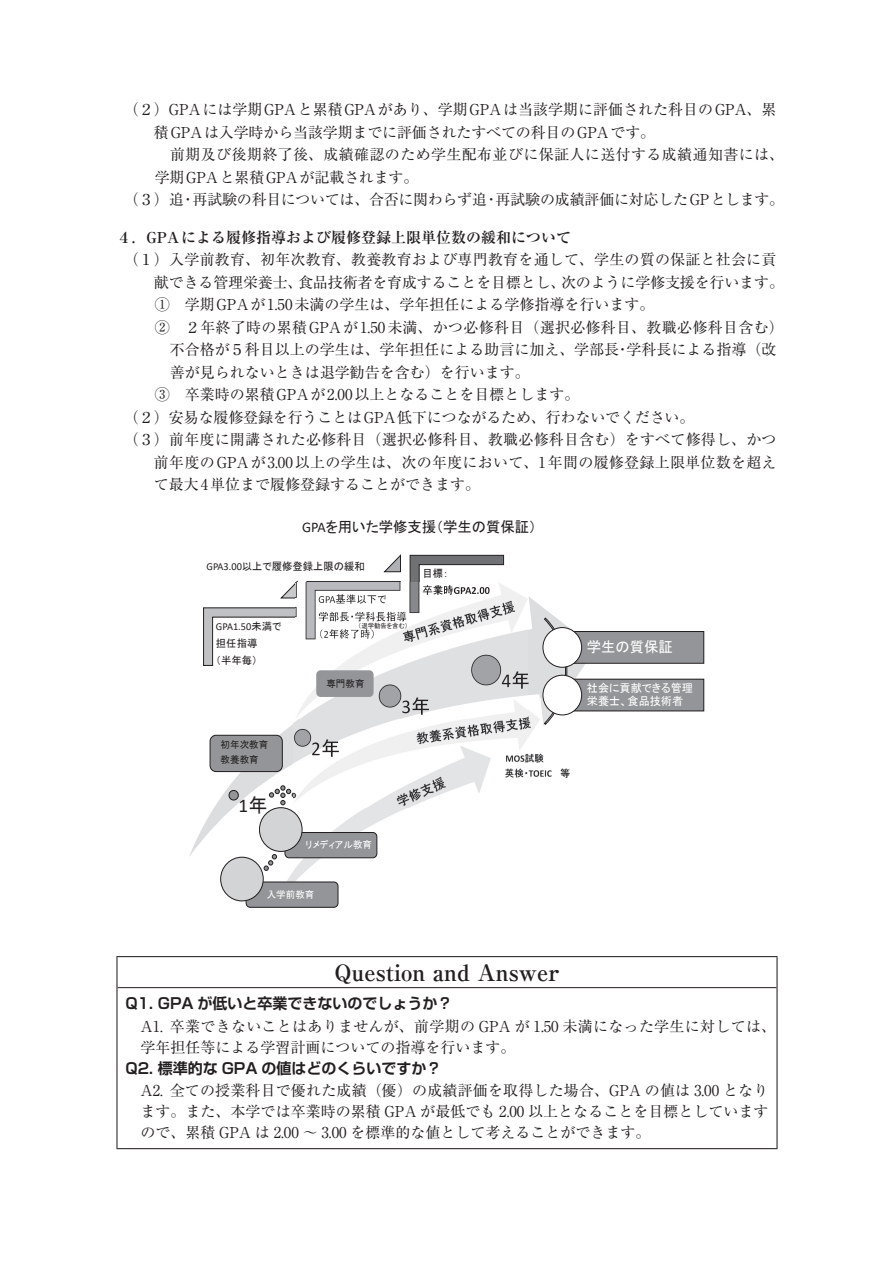
<style>
.page{position:relative;width:893px;height:1263px;background:#fff}
.page>*{position:absolute;margin:0;border:0;box-sizing:border-box;transform-origin:0 0}
.t1{font:700 22.5px "Ryumin Pr 6 N";color:#231f20}
.t2{font:19.65px "Calibri";color:#231f20}
.t3{font:15px/21px "Ryumin Pr 6 N";color:#231f20;text-align:justify}
.t4{font:15px/21px "Ryumin Pr 6 N";letter-spacing:.02em;color:#231f20}
.t5{font:700 15px "Shin Go Pr 6 N De";color:#231f20}
.t6{font:15px "Ryumin Pr 6 N";letter-spacing:.025em;color:#231f20}
.t7{font:700 15px "Ryumin Pr 6 N";color:#231f20}
.t8{font:14.7px "MS P Gothic";color:#231f20}
.t9{font:14.7px "MS P Gothic";color:#fff}
.t10{font:11.4px/13.4px "MS P Gothic";color:#fff}
.t11{font:10.65px/17.2px "MS P Gothic";color:#231f20}
.t12{font:10.65px "Calibri";color:#231f20}
.t13{font:9.75px "MS P Gothic";color:#fff}
.t14{font:9.75px/14.7px "MS P Gothic";color:#231f20}
.t15{font:6.6px "MS P Gothic";color:#231f20}
.s1{font-family:"Calibri"}
.s2{font-family:"MS P Gothic"}
</style>
<div class="page">
<img style="left:286px;top:857px;width:90px;height:48px">
<svg style="left:189px;top:597px;width:407px;height:260px"></svg>
<div style="left:229px;top:790px;width:9px;height:10px;background:#939598;border-radius:50%"></div>
<div style="left:229px;top:790px;width:10px;height:10px;border:1px solid #231f20;border-radius:50%"></div>
<svg style="left:264px;top:854px;width:13px;height:17px"></svg>
<svg style="left:269px;top:785px;width:25px;height:20px"></svg>
<div style="left:246px;top:882px;width:92px;height:25px;background:#939598;border-radius:4px"></div>
<div style="left:246px;top:881px;width:92px;height:27px;border:1px solid #231f20;border-radius:4px"></div>
<div style="left:221px;top:857px;width:42px;height:44px;background:#d3d4d6;border-radius:50%"></div>
<div style="left:220px;top:857px;width:44px;height:44px;border:1px solid #231f20;border-radius:50%"></div>
<div style="left:285px;top:832px;width:92px;height:26px;background:#939598;border-radius:4px"></div>
<div style="left:285px;top:832px;width:92px;height:26px;border:1px solid #231f20;border-radius:4px"></div>
<div style="left:259px;top:808px;width:43px;height:43px;background:#d3d4d6;border-radius:50%"></div>
<div style="left:259px;top:807px;width:43px;height:45px;border:1px solid #231f20;border-radius:50%"></div>
<svg style="left:203px;top:607px;width:93px;height:59px"></svg>
<svg style="left:280px;top:580px;width:18px;height:19px"></svg>
<svg style="left:383px;top:554px;width:18px;height:19px"></svg>
<svg style="left:409px;top:554px;width:95px;height:28px"></svg>
<div style="left:210px;top:735px;width:72px;height:36px;background:#939598;border-radius:6px"></div>
<div style="left:210px;top:735px;width:73px;height:37px;border:1px solid #231f20;border-radius:6px"></div>
<img style="left:294px;top:699px;width:257px;height:108px">
<svg style="left:543px;top:617px;width:31px;height:108px"></svg>
<div style="left:562px;top:631px;width:142px;height:32px;background:#939598"></div>
<div style="left:562px;top:631px;width:142px;height:33px;border:1px solid #231f20"></div>
<div style="left:543px;top:627px;width:39px;height:40px;background:#fff;border-radius:50%"></div>
<div style="left:543px;top:627px;width:39px;height:41px;border:1px solid #231f20;border-radius:50%"></div>
<div style="left:562px;top:679px;width:142px;height:32px;background:#939598"></div>
<div style="left:562px;top:679px;width:142px;height:32px;border:1px solid #231f20"></div>
<div style="left:543px;top:675px;width:39px;height:40px;background:#fff;border-radius:50%"></div>
<div style="left:543px;top:675px;width:39px;height:40px;border:1px solid #231f20;border-radius:50%"></div>
<img style="left:296px;top:582px;width:232px;height:137px">
<div style="left:316px;top:670px;width:58px;height:27px;background:#939598;border-radius:4px"></div>
<svg style="left:560px;top:768px;width:10px;height:9px"></svg>
<hr style="left:116px;top:956px;width:662px;height:1px;background:#231f20">
<hr style="left:116px;top:957px;width:2px;height:31px;background:#231f20">
<hr style="left:776px;top:957px;width:2px;height:31px;background:#231f20">
<hr style="left:116px;top:988px;width:2px;height:160px;background:#231f20">
<hr style="left:776px;top:988px;width:2px;height:160px;background:#231f20">
<hr style="left:116px;top:1148px;width:662px;height:1px;background:#231f20">
<hr style="left:118px;top:987px;width:658px;height:1px;background:#231f20">
<p class="t3" style="left:124px;top:98px;width:654px">（２）GPAには学期GPAと累積GPAがあり、学期GPAは当該学期に評価された科目のGPA、累</p>
<p class="t3" style="left:154px;top:121px;width:503px">積GPAは入学時から当該学期までに評価されたすべての科目のGPAです。</p>
<p class="t6" style="left:155px;top:143px;width:631px">　前期及び後期終了後、成績確認のため学生配布並びに保証人に送付する成績通知書には、</p>
<p class="t3" style="left:155px;top:166px;width:265px">学期GPAと累積GPAが記載されます。</p>
<p class="t3" style="left:124px;top:188px;width:662px">（３）追・再試験の科目については、合否に関わらず追・再試験の成績評価に対応したGPとします。</p>
<p class="t7" style="left:116px;top:225px;width:456px">４．GPAによる履修指導および履修登録上限単位数の緩和について</p>
<p class="t3" style="left:124px;top:248px;width:654px">（１）入学前教育、初年次教育、教養教育および専門教育を通して、学生の質の保証と社会に貢</p>
<p class="t3" style="left:154px;top:271px;width:631px">献できる管理栄養士、食品技術者を育成することを目標とし、次のように学修支援を行います。</p>
<p class="t3" style="left:155px;top:293px;width:501px">① 学期GPAが1.50未満の学生は、学年担任による学修指導を行います。</p>
<p class="t4" style="left:155px;top:316px;width:631px">② ２年終了時の累積GPAが1.50未満、かつ必修科目（選択必修科目、教職必修科目含む）</p>
<p class="t3" style="left:170px;top:338px;width:608px">不合格が５科目以上の学生は、学年担任による助言に加え、学部長・学科長による指導（改</p>
<p class="t3" style="left:170px;top:361px;width:361px">善が見られないときは退学勧告を含む）を行います。</p>
<p class="t3" style="left:155px;top:383px;width:426px">③ 卒業時の累積GPAが2.00以上となることを目標とします。</p>
<p class="t3" style="left:124px;top:406px;width:572px">（２）安易な履修登録を行うことはGPA低下につながるため、行わないでください。</p>
<p class="t3" style="left:124px;top:428px;width:654px">（３）前年度に開講された必修科目（選択必修科目、教職必修科目含む）をすべて修得し、かつ</p>
<p class="t4" style="left:154px;top:451px;width:624px">前年度のGPAが3.00以上の学生は、次の年度において、1年間の履修登録上限単位数を超え</p>
<p class="t3" style="left:154px;top:473px;width:328px">て最大4単位まで履修登録することができます。</p>
<p class="t8" style="left:302px;top:520px;width:236px"><span class="s1">GPA</span>を用いた学修支援（学生の質保証）</p>
<p class="t11" style="left:206px;top:557px;width:160px"><span class="s1">GPA3.00</span>以上で履修登録上限の緩和</p>
<p class="t12" style="left:216px;top:619px;width:67px">GPA1.50<span class="s2">未満で</span></p>
<p class="t11" style="left:216px;top:635px;width:43px">担任指導（半年毎）</p>
<p class="t15" style="left:358px;top:622px;width:51px">（退学勧告を含む）</p>
<p class="t14" style="left:326px;top:677px;width:40px">専門教育</p>
<p class="t11" style="left:422px;top:565px;width:27px">目標：</p>
<p class="t14" style="left:221px;top:738px;width:49px">初年次教育教養教育</p>
<h2 class="t2" style="left:239px;top:792px;width:30px">1<span class="s2">年</span></h2>
<p class="t13" style="left:306px;top:840px;width:68px">リメディアル教育</p>
<p class="t13" style="left:267px;top:889px;width:49px">入学前教育</p>
<p class="t9" style="left:587px;top:639px;width:87px">学生の質保証</p>
<p class="t10" style="left:587px;top:681px;width:108px">社会に貢献できる管理栄養士、食品技術者</p>
<h1 class="t1" style="left:335px;top:954px;width:226px">Question and Answer</h1>
<p class="t5" style="left:125px;top:991px;width:329px">Q1. GPA が低いと卒業できないのでしょうか？</p>
<p class="t4" style="left:140px;top:1015px;width:637px">A1. 卒業できないことはありませんが、前学期の GPA が 1.50 未満になった学生に対しては、学年担任等による学習計画についての指導を行います。</p>
<p class="t5" style="left:125px;top:1056px;width:317px">Q2. 標準的な GPA の値はどのくらいですか？</p>
<p class="t3" style="left:140px;top:1079px;width:630px">A2. 全ての授業科目で優れた成績（優）の成績評価を取得した場合、GPA の値は 3.00 となります。また、本学では卒業時の累積 GPA が最低でも 2.00 以上となることを目標としていますので、累積 GPA は 2.00 ～ 3.00 を標準的な値として考えることができます。</p>
</div>
